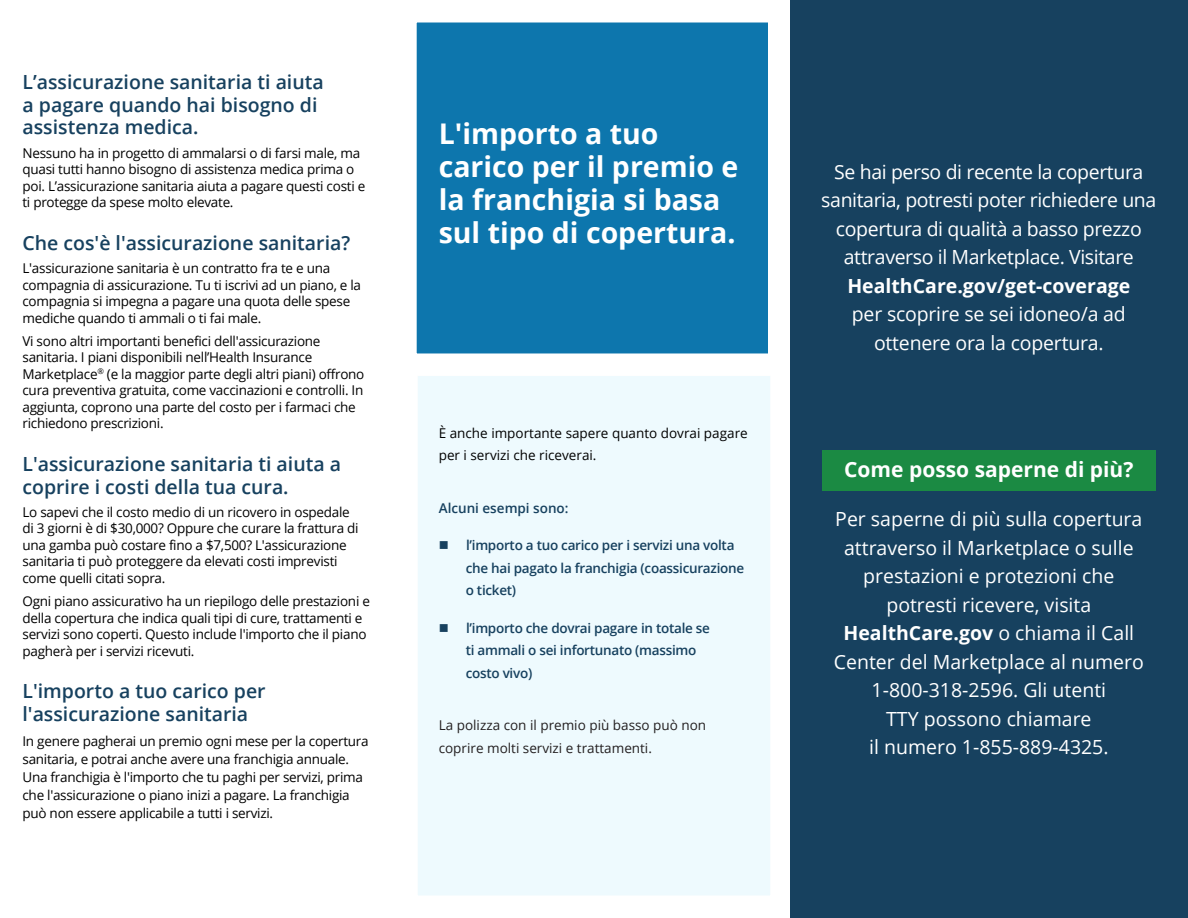
<style>
.page{position:relative;width:1188px;height:918px;background:#fff}
.page>*{position:absolute;margin:0;border:0;box-sizing:border-box;transform-origin:0 0}
.t1{font:700 28.5px/33px "Open Sans";color:#fff}
.CALL_OUT_-_Title{font:700 21px "Open Sans";color:#fff}
.CALL_OUT_-_text{font:19.5px/28.5px "Open Sans";color:#fff;text-align:center}
.t2{font:600 19.5px/22.5px "Open Sans";color:#17415f}
.CALL_OUT_-_text-2{font:19.5px/28.5px "Open Sans";letter-spacing:-.02em;color:#fff;text-align:center}
.text_no_indent{font:13.5px/16.5px "Open Sans";letter-spacing:-.02em;color:#000}
.text_bullet{font:600 13.5px "Open Sans";letter-spacing:-.02em;color:#17415f}
.text_black{font:13.5px "Open Sans";color:#231f20}
.text_black-2{font:13.5px "Open Sans";color:#000}
.text_blue{font:600 13.5px "Open Sans";color:#17415f}
.t3{font:13.5px "Wingdings";color:#17415f}
.s1{font-weight:700}
</style>
<div class="page">
<div style="left:406px;top:11px;width:376px;height:896px;background:#eefafe"></div>
<div style="left:395px;top:0;width:398px;height:918px;border:22px solid #fff"></div>
<div style="left:405px;top:11px;width:374px;height:354px;background:#0d76ad"></div>
<div style="left:394px;top:0;width:396px;height:376px;border:22px solid #fff"></div>
<div style="left:790px;top:0;width:398px;height:918px;background:#17415f"></div>
<div style="left:822px;top:451px;width:333px;height:40px;background:#1b8a43"></div>
<h1 class="t2" style="left:22px;top:71px;width:303px">L’assicurazione sanitaria ti aiuta a pagare quando hai bisogno di assistenza medica.</h1>
<p class="text_no_indent" style="left:22px;top:144px;width:344px">Nessuno ha in progetto di ammalarsi o di farsi male, ma quasi tutti hanno bisogno di assistenza medica prima o poi. L’assicurazione sanitaria aiuta a pagare questi costi e ti protegge da spese molto elevate.</p>
<h2 class="t2" style="left:22px;top:231px;width:329px">Che cos'è l'assicurazione sanitaria?</h2>
<p class="text_no_indent" style="left:22px;top:260px;width:340px">L'assicurazione sanitaria è un contratto fra te e una compagnia di assicurazione. Tu ti iscrivi ad un piano, e la compagnia si impegna a pagare una quota delle spese mediche quando ti ammali o ti fai male.</p>
<p class="text_no_indent" style="left:22px;top:332px;width:343px">Vi sono altri importanti benefici dell'assicurazione sanitaria. I piani disponibili nell’Health Insurance Marketplace<sup>®</sup> (e la maggior parte degli altri piani) offrono cura preventiva gratuita, come vaccinazioni e controlli. In aggiunta, coprono una parte del costo per i farmaci che richiedono prescrizioni.</p>
<h2 class="t2" style="left:22px;top:452px;width:320px">L'assicurazione sanitaria ti aiuta a coprire i costi della tua cura.</h2>
<p class="text_no_indent" style="left:22px;top:503px;width:338px">Lo sapevi che il costo medio di un ricovero in ospedale di 3 giorni è di $30,000? Oppure che curare la frattura di una gamba può costare fino a $7,500? L'assicurazione sanitaria ti può proteggere da elevati costi imprevisti come quelli citati sopra.</p>
<p class="text_no_indent" style="left:22px;top:593px;width:349px">Ogni piano assicurativo ha un riepilogo delle prestazioni e della copertura che indica quali tipi di cure, trattamenti e servizi sono coperti. Questo include l'importo che il piano pagherà per i servizi ricevuti.</p>
<h2 class="t2" style="left:22px;top:680px;width:245px">L'importo a tuo carico per l'assicurazione sanitaria</h2>
<p class="text_no_indent" style="left:22px;top:731px;width:348px;line-height:18px">In genere pagherai un premio ogni mese per la copertura sanitaria, e potrai anche avere una franchigia annuale.<br>Una franchigia è l'importo che tu paghi per servizi, prima che l'assicurazione o piano inizi a pagare. La franchigia può non essere applicabile a tutti i servizi.</p>
<p class="t1" style="left:439px;top:116px;width:301px">L'importo a tuo carico per il premio e la franchigia si basa sul tipo di copertura.</p>
<p class="text_black-2" style="left:439px;top:424px;width:311px">È anche importante sapere quanto dovrai pagare</p>
<p class="text_black-2" style="left:439px;top:446px;width:159px">per i servizi che riceverai.</p>
<p class="text_blue" style="left:439px;top:499px;width:131px">Alcuni esempi sono:</p>
<p class="t3" style="left:439px;top:538px;width:12px">■</p>
<p class="text_bullet" style="left:466px;top:536px;width:270px">l’importo a tuo carico per i servizi una volta</p>
<p class="text_bullet" style="left:466px;top:559px;width:280px">che hai pagato la franchigia (coassicurazione</p>
<p class="text_bullet" style="left:466px;top:581px;width:52px">o ticket)</p>
<p class="t3" style="left:439px;top:621px;width:12px">■</p>
<p class="text_bullet" style="left:466px;top:619px;width:246px">l’importo che dovrai pagare in totale se</p>
<p class="text_bullet" style="left:466px;top:641px;width:232px">ti ammali o sei infortunato (massimo</p>
<p class="text_bullet" style="left:466px;top:664px;width:68px">costo vivo)</p>
<p class="text_black" style="left:439px;top:716px;width:269px">La polizza con il premio più basso può non</p>
<p class="text_black" style="left:439px;top:739px;width:215px">coprire molti servizi e trattamenti.</p>
<p class="CALL_OUT_-_text-2" style="left:821px;top:157px;width:337px">Se hai perso di recente la copertura sanitaria, potresti poter richiedere una copertura di qualità a basso prezzo attraverso il Marketplace. Visitare <span class="s1">HealthCare.gov/get-coverage<br></span>per scoprire se sei idoneo/a ad ottenere ora la copertura.</p>
<p class="CALL_OUT_-_Title" style="left:844px;top:455px;width:291px">Come posso saperne di più?</p>
<p class="CALL_OUT_-_text" style="left:834px;top:504px;width:312px">Per saperne di più sulla copertura attraverso il Marketplace o sulle prestazioni e protezioni che potresti ricevere, visita<br><span class="s1">HealthCare.gov</span> o chiama il Call<br>Center del Marketplace al numero<br>1-800-318-2596. Gli utenti<br>TTY possono chiamare<br>il numero 1-855-889-4325.</p>
</div>
